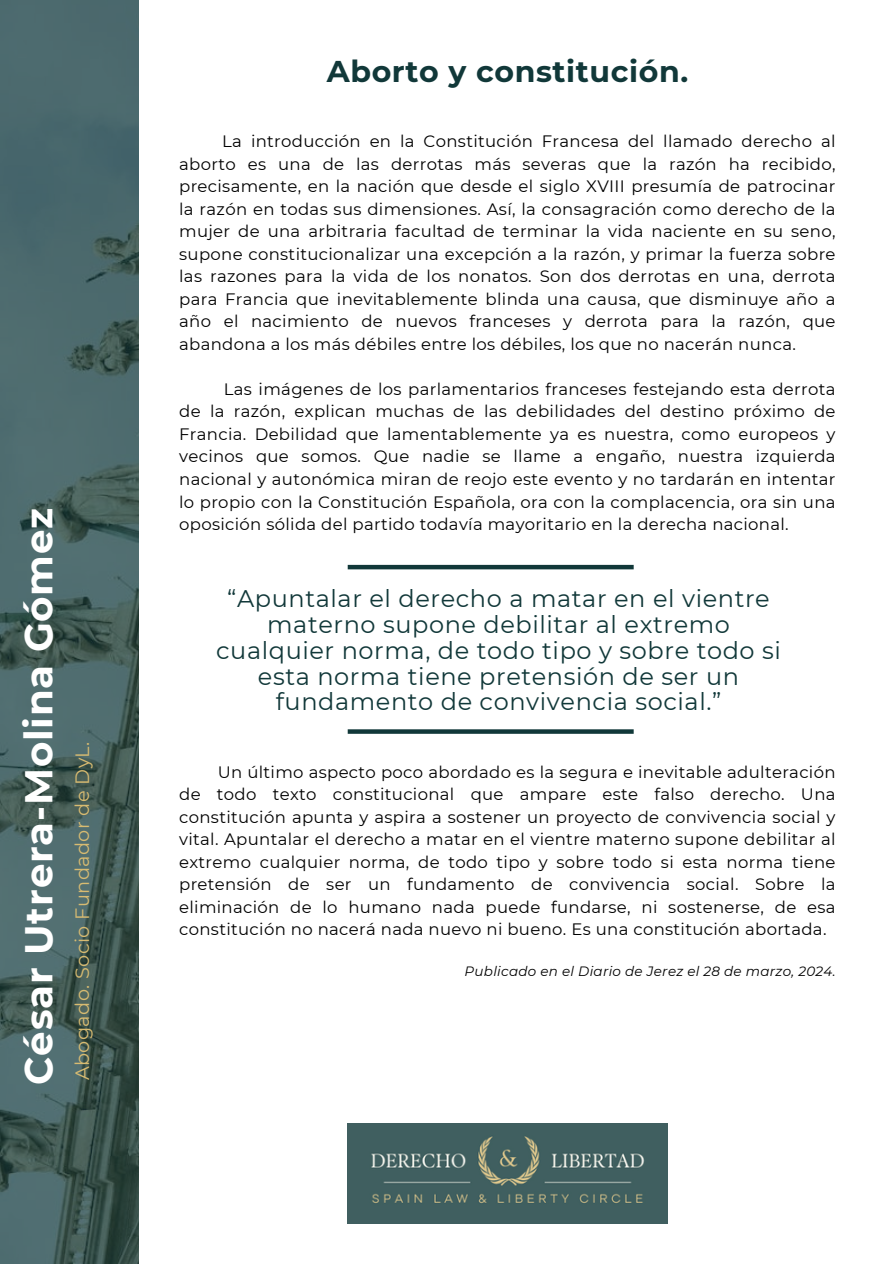
<style>
.page{position:relative;width:894px;height:1264px;background:#fff}
.page>*{position:absolute;margin:0;border:0;box-sizing:border-box;transform-origin:0 0}
.t1{font:700 38.7px "Montserrat";letter-spacing:.02em;color:#fff}
.t2{font:700 30px "Montserrat";letter-spacing:.02em;color:#113839}
.t3{font:24px/25.8px "Montserrat";letter-spacing:.025em;color:#113839;text-align:center}
.t4{font:19.2px "Montserrat";letter-spacing:.02em;color:#d8bb71}
.t5{font:16.5px/22.5px "Montserrat";letter-spacing:.02em;color:#000;text-align:justify}
.t6{font:italic 13.5px "Montserrat";letter-spacing:.02em;color:#000}
</style>
<div class="page">
<svg style="left:0;top:0;width:139px;height:1263px;background:#466262"></svg>
<img style="left:347px;top:1123px;width:320px;height:100px">
<hr style="left:347px;top:565px;width:286px;height:4px;background:#113839">
<svg style="left:347px;top:729px;width:286px;height:4px"></svg>
<h5 class="t1" style="left:15px;top:1084px;width:578px;rotate:-90deg">César Utrera-Molina Gómez</h5>
<p class="t4" style="left:70px;top:1080px;width:340px;rotate:-90deg">Abogado. Socio Fundador de DyL.</p>
<p class="t2" style="left:327px;top:53px;width:363px">Aborto y constitución.</p>
<h1 class="t5" style="left:179px;top:130px;width:657px;text-indent:43px">La introducción en la Constitución Francesa del llamado derecho al aborto es una de las derrotas más severas que la razón ha recibido, precisamente, en la nación que desde el siglo XVIII presumía de patrocinar la razón en todas sus dimensiones. Así, la consagración como derecho de la mujer de una arbitraria facultad de terminar la vida naciente en su seno, supone constitucionalizar una excepción a la razón, y primar la fuerza sobre las razones para la vida de los nonatos. Son dos derrotas en una, derrota para Francia que inevitablemente blinda una causa, que disminuye año a año el nacimiento de nuevos franceses y derrota para la razón, que abandona a los más débiles entre los débiles, los que no nacerán nunca.</h1>
<h4 class="t5" style="left:179px;top:378px;width:657px;text-indent:45px">Las imágenes de los parlamentarios franceses festejando esta derrota de la razón, explican muchas de las debilidades del destino próximo de Francia. Debilidad que lamentablemente ya es nuestra, como europeos y vecinos que somos. Que nadie se llame a engaño, nuestra izquierda nacional y autonómica miran de reojo este evento y no tardarán en intentar lo propio con la Constitución Española, ora con la complacencia, ora sin una oposición sólida del partido todavía mayoritario en la derecha nacional.</h4>
<h3 class="t3" style="left:216px;top:585px;width:566px">“Apuntalar el derecho a matar en el vientre materno supone debilitar al extremo cualquier norma, de todo tipo y sobre todo si esta norma tiene pretensión de ser un fundamento de convivencia social.”</h3>
<h2 class="t5" style="left:179px;top:760px;width:657px;text-indent:38px">Un último aspecto poco abordado es la segura e inevitable adulteración de todo texto constitucional que ampare este falso derecho. Una constitución apunta y aspira a sostener un proyecto de convivencia social y vital. Apuntalar el derecho a matar en el vientre materno supone debilitar al extremo cualquier norma, de todo tipo y sobre todo si esta norma tiene pretensión de ser un fundamento de convivencia social. Sobre la eliminación de lo humano nada puede fundarse, ni sostenerse, de esa constitución no nacerá nada nuevo ni bueno. Es una constitución abortada.</h2>
<h5 class="t6" style="left:464px;top:962px;width:372px">Publicado en el Diario de Jerez el 28 de marzo, 2024.</h5>
</div>
